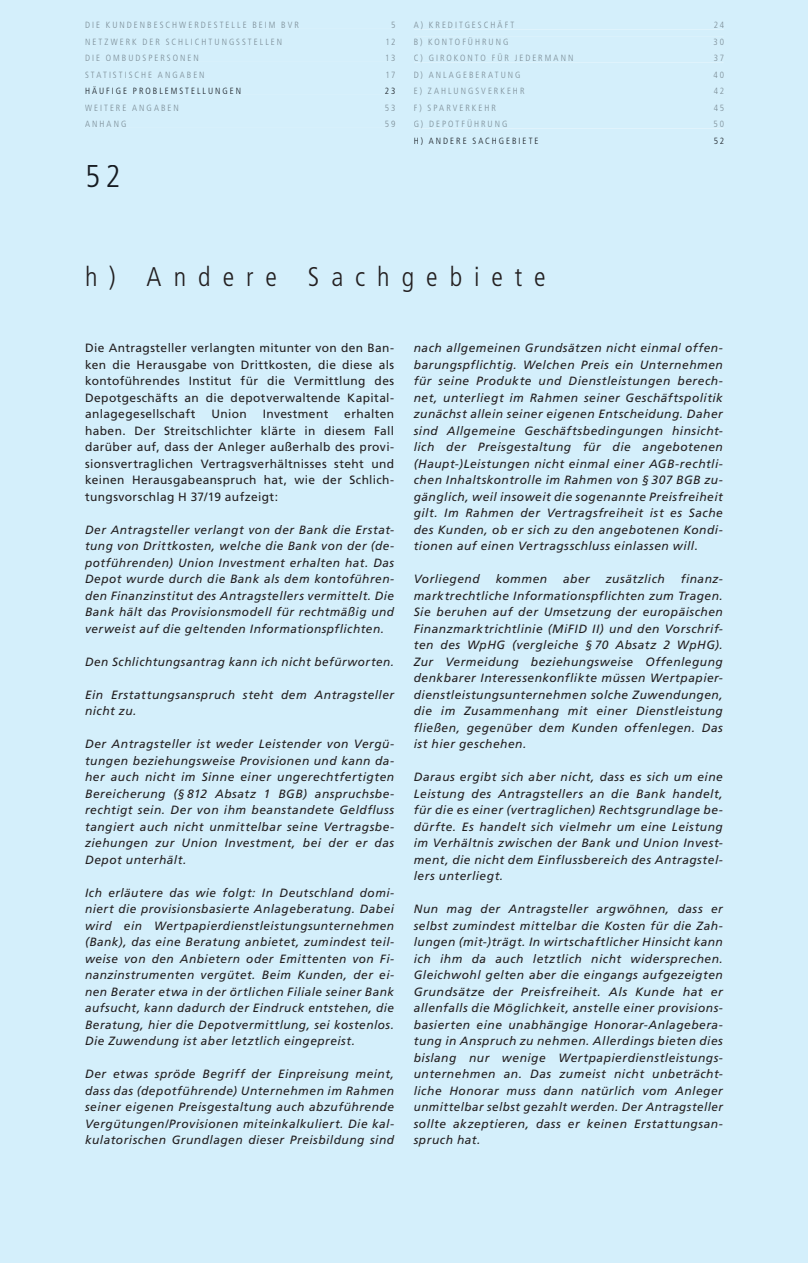
<style>
.page{position:relative;width:808px;height:1263px;background:#d4effb}
.page>*{position:absolute;margin:0;border:0;box-sizing:border-box;transform-origin:0 0}
.t1{font:300 condensed 31.5px "Frutiger LT";color:#231f20}
.t2{font:300 condensed 27px "Frutiger LT";letter-spacing:.445em;color:#231f20}
.t3{font:italic 12px/16.5px "Frutiger LT";letter-spacing:.04em;color:#231f20;text-align:justify}
.t4{font:12px/16.5px "Frutiger LT";letter-spacing:.03em;color:#231f20;text-align:justify}
.t5{font:300 condensed 9px "Frutiger LT";letter-spacing:.225em;color:#7b8c95}
.t6{font:300 condensed 9px "Frutiger LT";letter-spacing:.22em;color:#161b21}
</style>
<div class="page">
<div style="left:88px;top:165px;width:30px;height:23px;background:#d4effb"></div>
<div style="left:86px;top:22px;width:309px;height:6px;background:#d4effb"></div>
<div style="left:86px;top:38px;width:309px;height:7px;background:#d4effb"></div>
<div style="left:86px;top:55px;width:309px;height:6px;background:#d4effb"></div>
<div style="left:85px;top:71px;width:310px;height:7px;background:#d4effb"></div>
<div style="left:86px;top:86px;width:309px;height:8px;background:#d4effb"></div>
<div style="left:85px;top:104px;width:310px;height:7px;background:#d4effb"></div>
<div style="left:85px;top:121px;width:310px;height:6px;background:#d4effb"></div>
<div style="left:414px;top:20px;width:310px;height:9px;background:#d4effb"></div>
<div style="left:414px;top:37px;width:310px;height:9px;background:#d4effb"></div>
<div style="left:414px;top:53px;width:310px;height:9px;background:#d4effb"></div>
<div style="left:414px;top:71px;width:310px;height:8px;background:#d4effb"></div>
<div style="left:414px;top:87px;width:310px;height:8px;background:#d4effb"></div>
<div style="left:414px;top:104px;width:310px;height:8px;background:#d4effb"></div>
<div style="left:414px;top:119px;width:310px;height:9px;background:#d4effb"></div>
<div style="left:414px;top:137px;width:310px;height:8px;background:#d4effb"></div>
<p class="t5" style="left:85px;top:20px;width:215px">DIE KUNDENBESCHWERDESTELLE BEIM BVR</p>
<p class="t5" style="left:391px;top:20px;width:6px">5</p>
<p class="t5" style="left:85px;top:36px;width:199px">NETZWERK DER SCHLICHTUNGSSTELLEN</p>
<p class="t5" style="left:385px;top:36px;width:12px">12</p>
<p class="t5" style="left:85px;top:53px;width:115px">DIE OMBUDSPERSONEN</p>
<p class="t5" style="left:385px;top:53px;width:12px">13</p>
<p class="t5" style="left:85px;top:69px;width:121px">STATISTISCHE ANGABEN</p>
<p class="t5" style="left:385px;top:69px;width:12px">17</p>
<p class="t6" style="left:85px;top:86px;width:158px">HÄUFIGE PROBLEMSTELLUNGEN</p>
<p class="t6" style="left:385px;top:86px;width:12px">23</p>
<p class="t5" style="left:85px;top:102px;width:95px">WEITERE ANGABEN</p>
<p class="t5" style="left:385px;top:102px;width:12px">53</p>
<p class="t5" style="left:85px;top:119px;width:43px">ANHANG</p>
<p class="t5" style="left:385px;top:119px;width:12px">59</p>
<h1 class="t1" style="left:85px;top:159px;width:37px">52</h1>
<p class="t5" style="left:414px;top:20px;width:102px">A) KREDITGESCHÄFT</p>
<p class="t5" style="left:714px;top:20px;width:12px">24</p>
<p class="t5" style="left:414px;top:36px;width:96px">B) KONTOFÜHRUNG</p>
<p class="t5" style="left:713px;top:36px;width:12px">30</p>
<p class="t5" style="left:414px;top:53px;width:161px">C) GIROKONTO FÜR JEDERMANN</p>
<p class="t5" style="left:714px;top:53px;width:12px">37</p>
<p class="t5" style="left:414px;top:69px;width:108px">D) ANLAGEBERATUNG</p>
<p class="t5" style="left:713px;top:69px;width:12px">40</p>
<p class="t5" style="left:414px;top:86px;width:112px">E) ZAHLUNGSVERKEHR</p>
<p class="t5" style="left:714px;top:86px;width:12px">42</p>
<p class="t5" style="left:414px;top:102px;width:84px">F) SPARVERKEHR</p>
<p class="t5" style="left:714px;top:102px;width:12px">45</p>
<p class="t5" style="left:414px;top:119px;width:95px">G) DEPOTFÜHRUNG</p>
<p class="t5" style="left:713px;top:119px;width:12px">50</p>
<p class="t6" style="left:414px;top:135px;width:126px">H) ANDERE SACHGEBIETE</p>
<p class="t6" style="left:714px;top:135px;width:12px">52</p>
<h2 class="t2" style="left:85px;top:262px;width:462px">h) Andere Sachgebiete</h2>
<p class="t4" style="left:85px;top:340px;width:311px">Die Antragsteller verlangten mitunter von den Ban&shy;ken die Herausgabe von Drittkosten, die diese als kontoführendes Institut für die Vermittlung des Depotgeschäfts an die depotverwaltende Kapital&shy;anlagegesellschaft</p>
<p class="t4" style="left:85px;top:406px;width:311px;text-indent:259px">erhalten haben. Der Streitschlichter klärte in diesem Fall darüber auf, dass der Anleger außerhalb des provi&shy;sionsvertraglichen Vertragsverhältnisses steht und keinen Herausgabeanspruch hat, wie der Schlich&shy;tungsvorschlag H 37/19 aufzeigt:</p>
<p class="t3" style="left:85px;top:522px;width:311px">Der Antragsteller verlangt von der Bank die Erstat&shy;tung von Drittkosten, welche die Bank von der (de&shy;potführenden) Union Investment erhalten hat. Das Depot wurde durch die Bank als dem kontoführen&shy;den Finanzinstitut des Antragstellers vermittelt. Die Bank hält das Provisionsmodell für rechtmäßig und verweist auf die geltenden Informationspflichten.</p>
<p class="t3" style="left:85px;top:654px;width:311px">Den Schlichtungsantrag kann ich nicht befürworten.</p>
<p class="t3" style="left:85px;top:687px;width:311px">Ein Erstattungsanspruch steht dem Antragsteller nicht zu.</p>
<p class="t3" style="left:85px;top:736px;width:311px">Der Antragsteller ist weder Leistender von Vergü&shy;tungen beziehungsweise Provisionen und kann da&shy;her auch nicht im Sinne einer ungerechtfertigten Bereicherung (§ 812 Absatz 1 BGB) anspruchsbe&shy;rechtigt sein. Der von ihm beanstandete Geldfluss tangiert auch nicht unmittelbar seine Vertragsbe&shy;ziehungen zur Union Investment, bei der er das Depot unterhält.</p>
<p class="t3" style="left:85px;top:885px;width:311px">Ich erläutere das wie folgt: In Deutschland domi&shy;niert die provisionsbasierte Anlageberatung. Dabei wird ein Wertpapierdienstleistungsunternehmen (Bank), das eine Beratung anbietet, zumindest teil&shy;weise von den Anbietern oder Emittenten von Fi&shy;nanzinstrumenten vergütet. Beim Kunden, der ei&shy;nen Berater etwa in der örtlichen Filiale seiner Bank aufsucht, kann dadurch der Eindruck entstehen, die Beratung, hier die Depotvermittlung, sei kostenlos.<br>Die Zuwendung ist aber letztlich eingepreist.</p>
<p class="t3" style="left:85px;top:1066px;width:311px">Der etwas spröde Begriff der Einpreisung meint, dass das (depotführende) Unternehmen im Rahmen seiner eigenen Preisgestaltung auch abzuführende Vergütungen/Provisionen miteinkalkuliert. Die kal&shy;kulatorischen Grundlagen dieser Preisbildung sind</p>
<p class="t4" style="left:211px;top:406px;width:37px">Union</p>
<p class="t4" style="left:263px;top:406px;width:67px">Investment</p>
<p class="t3" style="left:414px;top:340px;width:311px">nach allgemeinen Grundsätzen nicht einmal offen&shy;barungspflichtig. Welchen Preis ein Unternehmen für seine Produkte und Dienstleistungen berech&shy;net, unterliegt im Rahmen seiner Geschäftspolitik zunächst allein seiner eigenen Entscheidung. Daher sind Allgemeine Geschäftsbedingungen hinsicht&shy;lich der Preisgestaltung für die angebotenen (Haupt-)Leistungen nicht einmal einer AGB-rechtli&shy;chen Inhaltskontrolle im Rahmen von § 307 BGB zu&shy;gänglich, weil insoweit die sogenannte Preisfreiheit gilt. Im Rahmen der Vertragsfreiheit ist es Sache des Kunden, ob er sich zu den angebotenen Kondi&shy;tionen auf einen Vertragsschluss einlassen will.</p>
<p class="t3" style="left:414px;top:571px;width:68px">Vorliegend</p>
<p class="t3" style="left:496px;top:571px;width:53px">kommen</p>
<p class="t3" style="left:563px;top:571px;width:28px">aber</p>
<p class="t3" style="left:606px;top:571px;width:61px">zusätzlich</p>
<p class="t3" style="left:414px;top:571px;width:311px;text-indent:267px">finanz&shy;marktrechtliche Informationspflichten zum Tragen.<br>Sie beruhen auf der Umsetzung der europäischen Finanzmarktrichtlinie (MiFID II) und den Vorschrif&shy;ten des WpHG (vergleiche § 70 Absatz 2 WpHG).<br>Zur Vermeidung beziehungsweise Offenlegung denkbarer Interessenkonflikte müssen Wertpapier&shy;dienstleistungsunternehmen solche Zuwendungen, die im Zusammenhang mit einer Dienstleistung fließen, gegenüber dem Kunden offenlegen. Das ist hier geschehen.</p>
<p class="t3" style="left:414px;top:769px;width:311px">Daraus ergibt sich aber nicht, dass es sich um eine Leistung des Antragstellers an die Bank handelt, für die es einer (vertraglichen) Rechtsgrundlage be&shy;dürfte. Es handelt sich vielmehr um eine Leistung im Verhältnis zwischen der Bank und Union Invest&shy;ment, die nicht dem Einflussbereich des Antragstel&shy;lers unterliegt.</p>
<p class="t3" style="left:414px;top:901px;width:311px">Nun mag der Antragsteller argwöhnen, dass er selbst zumindest mittelbar die Kosten für die Zah&shy;lungen (mit-)trägt. In wirtschaftlicher Hinsicht kann ich ihm da auch letztlich nicht widersprechen.<br>Gleichwohl gelten aber die eingangs aufgezeigten Grundsätze der Preisfreiheit. Als Kunde hat er allenfalls die Möglichkeit, anstelle einer provisions&shy;basierten eine unabhängige Honorar-Anlagebera&shy;tung in Anspruch zu nehmen. Allerdings bieten dies bislang nur wenige Wertpapierdienstleistungs&shy;unternehmen an. Das zumeist nicht unbeträcht&shy;liche Honorar muss dann natürlich vom Anleger unmittelbar selbst gezahlt werden. Der Antragsteller sollte akzeptieren, dass er keinen Erstattungsan&shy;spruch hat.</p>
</div>
